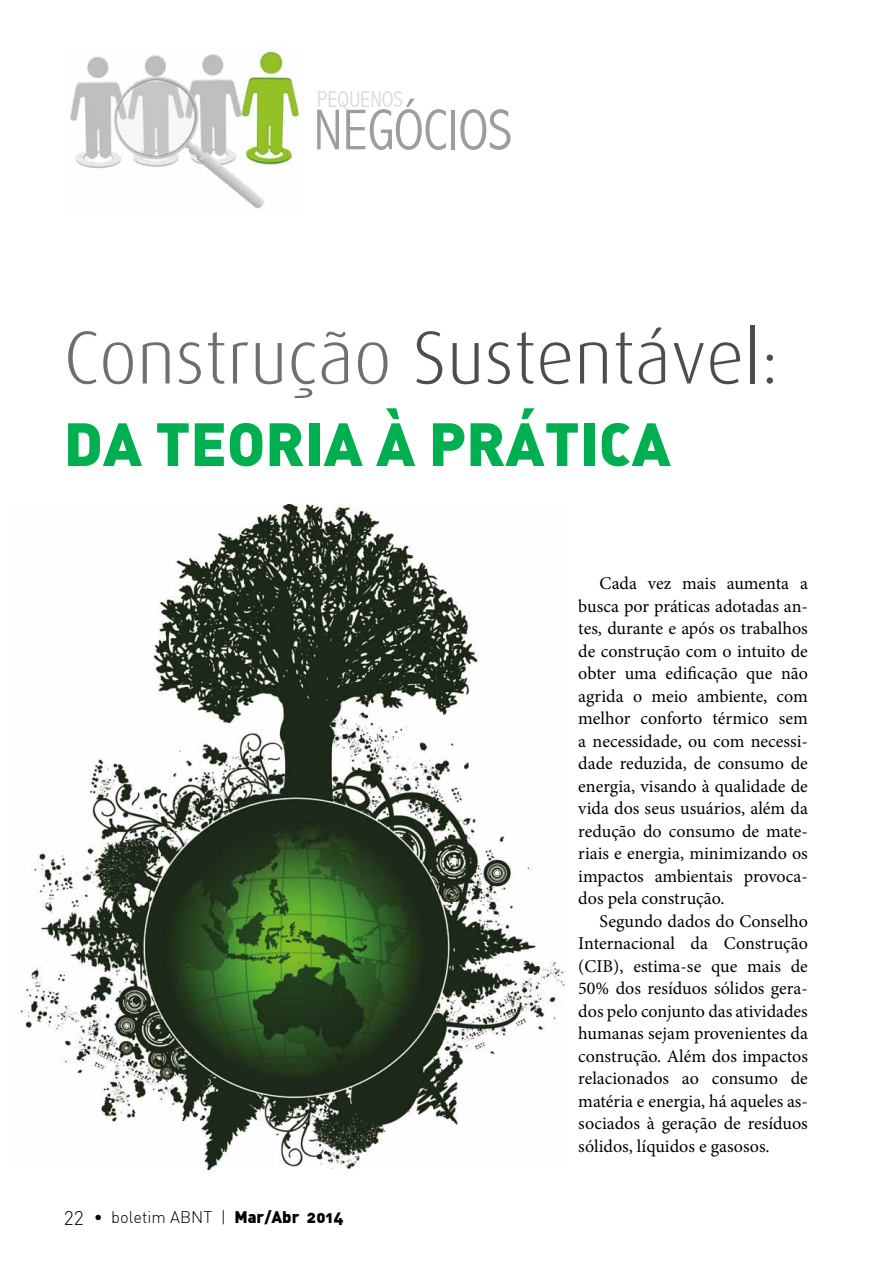
<style>
.page{position:relative;width:893px;height:1263px;background:#fff}
.page>*{position:absolute;margin:0;border:0;box-sizing:border-box;transform-origin:0 0}
.t1{font:300 75px "Dax";color:#4d4d4d}
.t2{font:900 60px "DIN Alternate";color:#00b050}
.t3{font:300 condensed 58.05px "Abadi";color:#9d9d9c}
.t4{font:300 condensed 22.95px "Abadi";color:#dadada}
.t5{font:18px/22.5px "Minion Pro";color:#000;text-align:justify}
.t6{font:16.5px "DIN Light";color:#000}
.s1{color:#706f6f}
.s2{font-size:19.5px}
.s3{font-family:"DIN Black Alternate"}
</style>
<div class="page">
<img style="left:20px;top:504px;width:544px;height:665px">
<img style="left:70px;top:50px;width:233px;height:159px">
<p class="t4" style="left:317px;top:86px;width:88px">PEQUENOS</p>
<h3 class="t3" style="left:314px;top:96px;width:200px">NEGÓCIOS</h3>
<h1 class="t1" style="left:64px;top:316px;width:716px"><span class="s1">Construção</span> Sustentável:</h1>
<h2 class="t2" style="left:64px;top:404px;width:608px">DA TEORIA À PRÁTICA</h2>
<p class="t6" style="left:64px;top:1207px;width:281px"><span class="s2">22</span> • boletim ABNT | <span class="s3">Mar/Abr 2014</span></p>
<p class="t5" style="left:578px;top:572px;width:231px;text-indent:21px">Cada vez mais aumenta a busca por práticas adotadas an&shy;tes, durante e após os trabalhos de construção com o intuito de obter uma edificação que não agrida o meio ambiente, com melhor conforto térmico sem a necessidade, ou com necessi&shy;dade reduzida, de consumo de energia, visando à qualidade de vida dos seus usuários, além da redução do consumo de mate&shy;riais e energia, minimizando os impactos ambientais provoca&shy;dos pela construção.</p>
<p class="t5" style="left:578px;top:910px;width:231px;text-indent:21px">Segundo dados do Conselho Internacional da Construção (CIB), estima-se que mais de 50% dos resíduos sólidos gera&shy;dos pelo conjunto das atividades humanas sejam provenientes da construção. Além dos impactos relacionados ao consumo de matéria e energia, há aqueles as&shy;sociados à geração de resíduos sólidos, líquidos e gasosos.</p>
</div>
